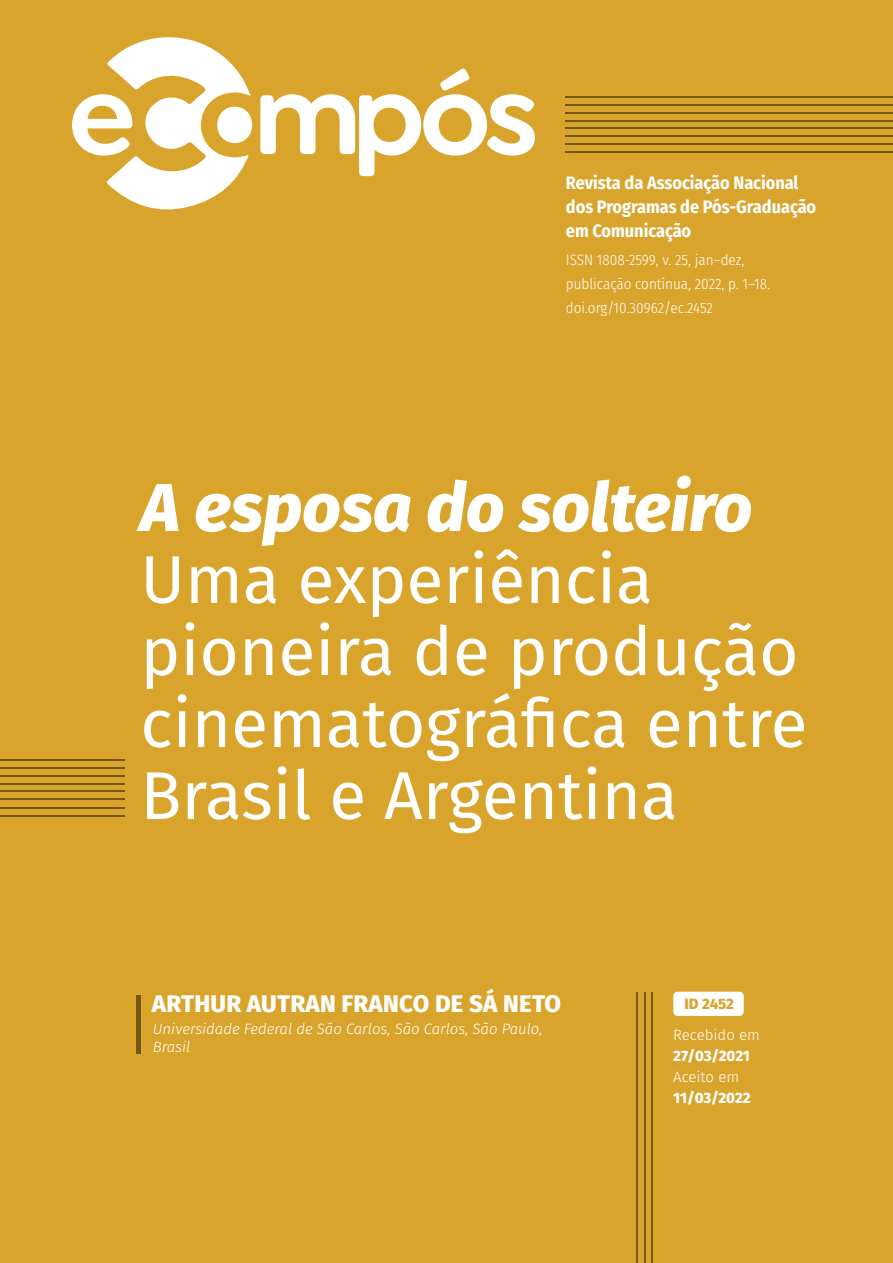
<style>
.page{position:relative;width:893px;height:1263px;background:#d9a42c}
.page>*{position:absolute;margin:0;border:0;box-sizing:border-box;transform-origin:0 0}
.t1{font:67.5px/72px "Fira Sans";color:#fff}
.t2{font:800 24px "Fira Sans";letter-spacing:.01em;color:#fff}
.t3{font:700 18px/24px "Fira Sans Condensed";color:#fff}
.t4{font:300 15px "Fira Sans Condensed";color:#fff}
.t5{font:italic 300 15px/18px "Fira Sans";color:#fff}
.t6{font:800 15px "Fira Sans";letter-spacing:-.01em;color:#fff}
.t7{font:300 15px "Fira Sans";color:#fff}
.t8{font:800 15px "Fira Sans";letter-spacing:-.01em;color:#d9a42c}
.s1{font-weight:800;font-style:italic}
</style>
<div class="page">
<hr style="left:566px;top:143px;width:327px;height:2px;background:#735715">
<hr style="left:566px;top:127px;width:327px;height:2px;background:#735715">
<hr style="left:566px;top:151px;width:327px;height:2px;background:#735715">
<hr style="left:566px;top:135px;width:327px;height:2px;background:#735715">
<hr style="left:566px;top:112px;width:327px;height:2px;background:#735715">
<hr style="left:566px;top:96px;width:327px;height:2px;background:#735715">
<hr style="left:566px;top:120px;width:327px;height:2px;background:#735715">
<hr style="left:566px;top:104px;width:327px;height:1px;background:#735715">
<hr style="left:0;top:807px;width:124px;height:2px;background:#735715">
<hr style="left:0;top:790px;width:124px;height:2px;background:#735715">
<hr style="left:0;top:814px;width:124px;height:2px;background:#735715">
<hr style="left:0;top:798px;width:124px;height:2px;background:#735715">
<hr style="left:0;top:775px;width:124px;height:2px;background:#735715">
<hr style="left:0;top:759px;width:124px;height:2px;background:#735715">
<hr style="left:0;top:783px;width:124px;height:2px;background:#735715">
<hr style="left:0;top:767px;width:124px;height:2px;background:#735715">
<hr style="left:636px;top:993px;width:2px;height:270px;background:#735715">
<hr style="left:644px;top:993px;width:1px;height:270px;background:#735715">
<hr style="left:651px;top:993px;width:2px;height:270px;background:#735715">
<div style="left:673px;top:992px;width:71px;height:24px;background:#fff;border-radius:4px"></div>
<hr style="left:136px;top:995px;width:4px;height:59px;background:#735715">
<svg style="left:260px;top:68px;width:275px;height:108px"></svg>
<svg style="left:72px;top:37px;width:179px;height:173px"></svg>
<p class="t3" style="left:566px;top:170px;width:234px">Revista da Associação Nacional</p>
<p class="t3" style="left:566px;top:194px;width:252px">dos Programas de Pós-Graduação em Comunicação</p>
<p class="t4" style="left:566px;top:249px;width:180px">ISSN 1808-2599, v. 25, jan–dez,</p>
<p class="t4" style="left:566px;top:273px;width:205px">publicação contínua, 2022, p. 1–18.</p>
<p class="t4" style="left:566px;top:297px;width:148px">doi.org/10.30962/ec.2452</p>
<p class="t1" style="left:140px;top:469px;width:669px"><span class="s1">A esposa do solteiro<br></span>Uma experiência pioneira de produção cinematográfica entre<br>Brasil e Argentina</p>
<p class="t2" style="left:152px;top:983px;width:411px">ARTHUR AUTRAN FRANCO DE SÁ NETO</p>
<p class="t8" style="left:684px;top:991px;width:51px">ID 2452</p>
<p class="t5" style="left:153px;top:1020px;width:391px">Universidade Federal de São Carlos, São Carlos, São Paulo,<br>Brasil</p>
<p class="t7" style="left:673px;top:1024px;width:88px">Recebido em</p>
<p class="t6" style="left:673px;top:1042px;width:78px">27/03/2021</p>
<p class="t7" style="left:673px;top:1066px;width:67px">Aceito em</p>
<p class="t6" style="left:673px;top:1084px;width:79px">11/03/2022</p>
</div>
